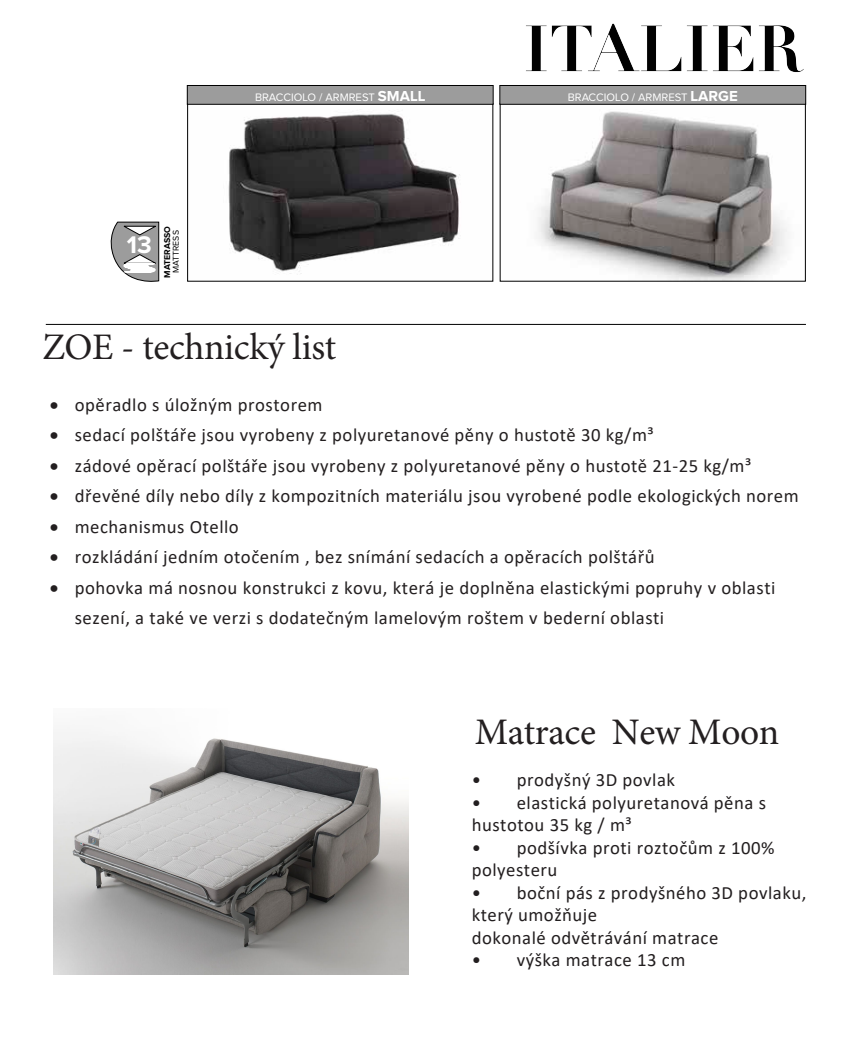
<style>
.page{position:relative;width:851px;height:1063px;background:#fff}
.page>*{position:absolute;margin:0;border:0;box-sizing:border-box;transform-origin:0 0}
.t1{font:37.5px "Minion Pro";letter-spacing:-.01em;color:#231f20}
.t2{font:700 25px "Proxima Nova";color:#fff}
.t3{font:18.75px/30.5px "Calibri";letter-spacing:.025em;color:#231f20}
.t4{font:18.75px/22.5px "Calibri";letter-spacing:.025em;color:#221e1f}
.t5{font:11.25px "Proxima Nova";color:#fff}
.t6{font:700 8.75px "Proxima Nova";color:#000}
.t7{font:8.75px "Proxima Nova";color:#000}
.s1{font-weight:700;font-size:15px}
</style>
<div class="page">
<svg style="left:110px;top:222px;width:49px;height:60px"></svg>
<img style="left:228px;top:114px;width:232px;height:160px">
<img style="left:538px;top:111px;width:249px;height:168px">
<div style="left:187px;top:85px;width:306px;height:19px;background:#9c9c9c"></div>
<div style="left:187px;top:85px;width:306px;height:20px;border:1px solid #000"></div>
<div style="left:499px;top:85px;width:306px;height:19px;background:#9c9c9c"></div>
<div style="left:499px;top:85px;width:306px;height:20px;border:1px solid #000"></div>
<hr style="left:46px;top:324px;width:759px;height:1px;background:#000">
<img style="left:526px;top:23px;width:278px;height:49px">
<img style="left:53px;top:732px;width:356px;height:243px">
<h2 class="t2" style="left:127px;top:233px;width:26px">13</h2>
<p class="t6" style="left:163px;top:278px;width:53px;rotate:-90deg">MATERASSO</p>
<p class="t7" style="left:172px;top:273px;width:44px;rotate:-90deg">MATTRESS</p>
<p class="t5" style="left:255px;top:92px;width:172px">BRACCIOLO / ARMREST <span class="s1">SMALL</span></p>
<p class="t5" style="left:567px;top:92px;width:171px">BRACCIOLO / ARMREST <span class="s1">LARGE</span></p>
<h1 class="t1" style="left:42px;top:322px;width:295px">ZOE - technický list</h1>
<p class="t3" style="left:50px;top:389px;width:274px">• opěradlo s úložným prostorem</p>
<p class="t3" style="left:50px;top:419px;width:605px">• sedací polštáře jsou vyrobeny z polyuretanové pěny o hustotě 30 kg/m³</p>
<p class="t3" style="left:50px;top:450px;width:703px">• zádové opěrací polštáře jsou vyrobeny z polyuretanové pěny o hustotě 21-25 kg/m³</p>
<p class="t3" style="left:50px;top:480px;width:750px">• dřevěné díly nebo díly z kompozitních materiálu jsou vyrobené podle ekologických norem</p>
<p class="t3" style="left:50px;top:511px;width:190px">• mechanismus Otello</p>
<p class="t3" style="left:50px;top:541px;width:606px">• rozkládání jedním otočením , bez snímání sedacích a opěracích polštářů</p>
<p class="t3" style="left:75px;top:572px;width:702px;text-indent:-25px">• pohovka má nosnou konstrukci z kovu, která je doplněna elastickými popruhy v oblasti sezení, a také ve verzi s dodatečným lamelovým roštem v bederní oblasti</p>
<h1 class="t1" style="left:474px;top:707px;width:306px">Matrace New Moon</h1>
<p class="t4" style="left:471px;top:768px;width:205px">• prodyšný 3D povlak</p>
<p class="t4" style="left:471px;top:791px;width:296px">• elastická polyuretanová pěna s hustotou 35 kg / m³</p>
<p class="t4" style="left:471px;top:836px;width:304px">• podšívka proti roztočům z 100% polyesteru</p>
<p class="t4" style="left:471px;top:881px;width:336px">• boční pás z prodyšného 3D povlaku, který umožňuje<br>dokonalé odvětrávání matrace</p>
<p class="t4" style="left:471px;top:948px;width:215px">• výška matrace 13 cm</p>
</div>
